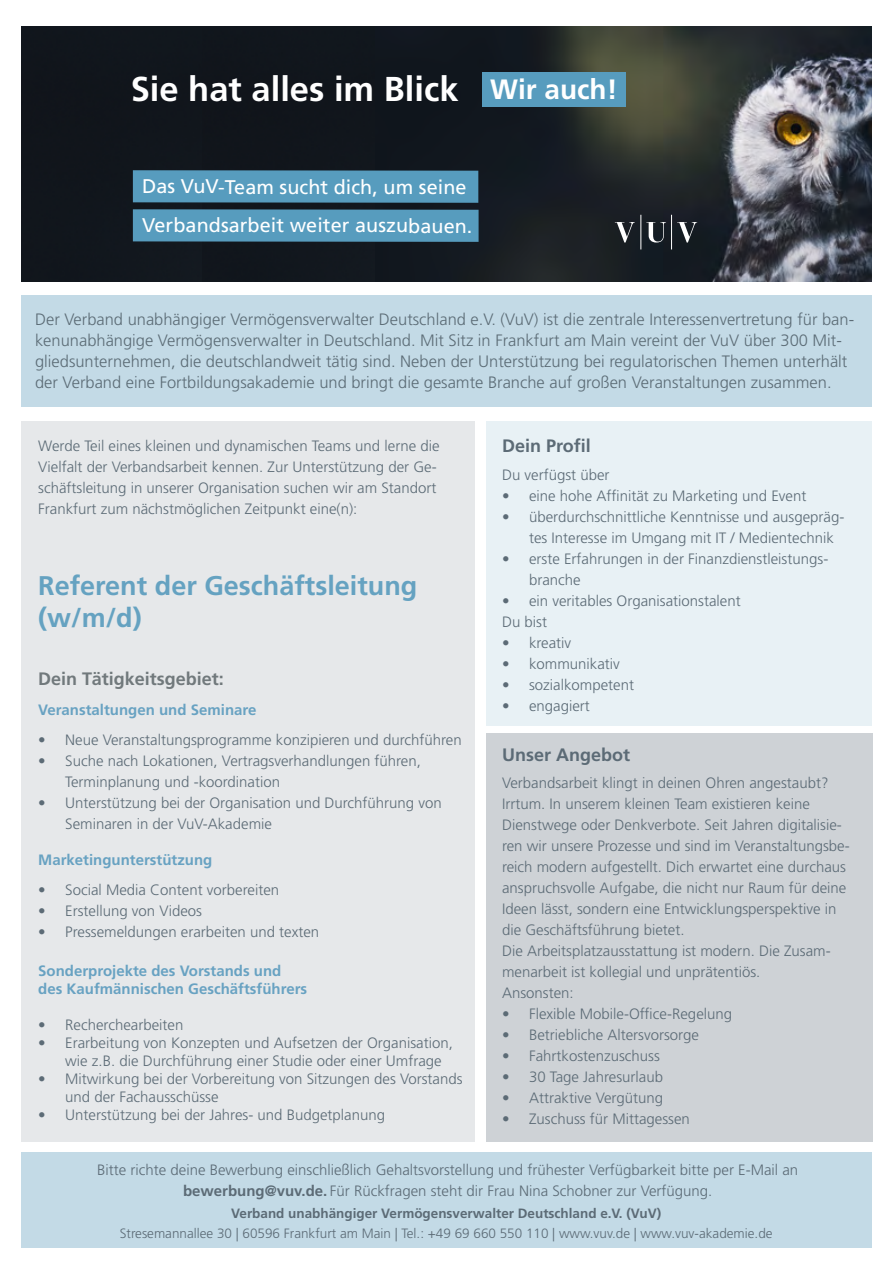
<style>
.page{position:relative;width:893px;height:1263px;background:#fff}
.page>*{position:absolute;margin:0;border:0;box-sizing:border-box;transform-origin:0 0}
.t1{font:700 34.5px "Frutiger LT Pro";color:#fff}
.t2{font:700 27px/32.4px "Frutiger LT Std";color:#65a2c1}
.t3{font:19.8px/38.7px "Frutiger LT Pro";letter-spacing:.005em;color:#fff}
.t4{font:700 18px "Frutiger LT Std";color:#5c6b76}
.t5{font:700 18px "Frutiger LT Std";color:#71797c}
.t6{font:300 16.5px/21px "Frutiger LT Std";color:#5c6c76}
.t7{font:300 15px/21px "Frutiger LT Std";color:#5c6b76}
.t8{font:700 15px/18px "Frutiger LT Std";color:#68a2c2}
.t9{font:300 13.5px "Frutiger LT Std";color:#5c6b76}
.t10{font:700 13.5px "Frutiger LT Std";color:#5c6b76}
.s1{font-size:27.9px}
.s2{font-weight:700}
</style>
<div class="page">
<div style="left:21px;top:1152px;width:851px;height:95px;background:#c3dae6"></div>
<div style="left:202px;top:27px;width:173px;height:254px;background:#11161c"></div>
<div style="left:21px;top:27px;width:181px;height:254px;background:#11161c"></div>
<img style="left:375px;top:27px;width:497px;height:254px">
<div style="left:482px;top:72px;width:144px;height:35px;background:#579cbe"></div>
<svg style="left:615px;top:222px;width:20px;height:21px"></svg>
<svg style="left:646px;top:222px;width:20px;height:21px"></svg>
<svg style="left:677px;top:222px;width:20px;height:21px"></svg>
<hr style="left:641px;top:215px;width:1px;height:34px;background:#fff">
<hr style="left:671px;top:215px;width:1px;height:34px;background:#fff">
<div style="left:133px;top:170px;width:345px;height:33px;background:#579cbe"></div>
<div style="left:133px;top:209px;width:346px;height:33px;background:#579cbe"></div>
<div style="left:21px;top:296px;width:851px;height:111px;background:#c3dae6"></div>
<div style="left:21px;top:421px;width:455px;height:721px;background:#e6e8ea"></div>
<div style="left:486px;top:421px;width:386px;height:304px;background:#e8f1f5"></div>
<div style="left:481px;top:733px;width:392px;height:409px;background:#ced2d6"></div>
<div style="left:475px;top:415px;width:11px;height:732px;background:#fff"></div>
<h1 class="t1" style="left:131px;top:68px;width:488px">Sie hat alles im Blick <span class="s1">Wir auch!</span></h1>
<h3 class="t3" style="left:142px;top:167px;width:332px">Das VuV-Team sucht dich, um seine<br>Verbandsarbeit weiter auszubauen.</h3>
<p class="t6" style="left:35px;top:309px;width:821px">Der Verband unabhängiger Vermögensverwalter Deutschland e.V. (VuV) ist die zentrale Interessenvertretung für ban&shy;kenunabhängige Vermögensverwalter in Deutschland. Mit Sitz in Frankfurt am Main vereint der VuV über 300 Mit&shy;gliedsunternehmen, die deutschlandweit tätig sind. Neben der Unterstützung bei regulatorischen Themen unterhält der Verband eine Fortbildungsakademie und bringt die gesamte Branche auf großen Veranstaltungen zusammen.</p>
<p class="t7" style="left:38px;top:435px;width:403px">Werde Teil eines kleinen und dynamischen Teams und lerne die Vielfalt der Verbandsarbeit kennen. Zur Unterstützung der Ge&shy;schäftsleitung in unserer Organisation suchen wir am Standort Frankfurt zum nächstmöglichen Zeitpunkt eine(n):</p>
<h2 class="t2" style="left:38px;top:569px;width:381px">Referent der Geschäftsleitung (w/m/d)</h2>
<p class="t5" style="left:38px;top:668px;width:187px">Dein Tätigkeitsgebiet:</p>
<p class="t8" style="left:38px;top:701px;width:220px">Veranstaltungen und Seminare</p>
<p class="t7" style="left:38px;top:730px;width:425px">• Neue Veranstaltungsprogramme konzipieren und durchführen</p>
<p class="t7" style="left:65px;top:751px;width:357px;text-indent:-27px">• Suche nach Lokationen, Vertragsverhandlungen führen,<br>Terminplanung und -koordination</p>
<p class="t7" style="left:65px;top:793px;width:378px;text-indent:-27px">• Unterstützung bei der Organisation und Durchführung von<br>Seminaren in der VuV-Akademie</p>
<p class="t8" style="left:38px;top:851px;width:176px">Marketingunterstützung</p>
<p class="t7" style="left:38px;top:880px;width:242px">• Social Media Content vorbereiten</p>
<p class="t7" style="left:38px;top:901px;width:165px">• Erstellung von Videos</p>
<p class="t7" style="left:38px;top:922px;width:282px">• Pressemeldungen erarbeiten und texten</p>
<p class="t8" style="left:38px;top:962px;width:270px">Sonderprojekte des Vorstands und des Kaufmännischen Geschäftsführers</p>
<p class="t7" style="left:38px;top:1015px;width:147px">• Recherchearbeiten</p>
<p class="t7" style="left:65px;top:1034px;width:389px;line-height:18px;text-indent:-27px">• Erarbeitung von Konzepten und Aufsetzen der Organisation, wie z.B. die Durchführung einer Studie oder einer Umfrage</p>
<p class="t7" style="left:65px;top:1070px;width:399px;line-height:18px;text-indent:-27px">• Mitwirkung bei der Vorbereitung von Sitzungen des Vorstands und der Fachausschüsse</p>
<p class="t7" style="left:38px;top:1105px;width:348px">• Unterstützung bei der Jahres- und Budgetplanung</p>
<p class="t4" style="left:502px;top:435px;width:90px">Dein Profil</p>
<p class="t7" style="left:502px;top:465px;width:109px">Du verfügst über</p>
<p class="t7" style="left:502px;top:486px;width:306px">• eine hohe Affinität zu Marketing und Event</p>
<p class="t7" style="left:529px;top:507px;width:317px;text-indent:-27px">• überdurchschnittliche Kenntnisse und ausgepräg&shy;tes Interesse im Umgang mit IT / Medientechnik</p>
<p class="t7" style="left:529px;top:549px;width:301px;text-indent:-27px">• erste Erfahrungen in der Finanzdienstleistungs&shy;branche</p>
<p class="t7" style="left:502px;top:591px;width:240px">• ein veritables Organisationstalent<br>Du bist</p>
<p class="t7" style="left:502px;top:633px;width:71px">• kreativ</p>
<p class="t7" style="left:502px;top:654px;width:119px">• kommunikativ</p>
<p class="t7" style="left:502px;top:675px;width:133px">• sozialkompetent</p>
<p class="t7" style="left:502px;top:696px;width:89px">• engagiert</p>
<p class="t4" style="left:502px;top:744px;width:129px">Unser Angebot</p>
<p class="t7" style="left:502px;top:772px;width:349px">Verbandsarbeit klingt in deinen Ohren angestaubt?<br>Irrtum. In unserem kleinen Team existieren keine Dienstwege oder Denkverbote. Seit Jahren digitalisie&shy;ren wir unsere Prozesse und sind im Veranstaltungsbe&shy;reich modern aufgestellt. Dich erwartet eine durchaus anspruchsvolle Aufgabe, die nicht nur Raum für deine Ideen lässt, sondern eine Entwicklungsperspektive in die Geschäftsführung bietet.<br>Die Arbeitsplatzausstattung ist modern. Die Zusam&shy;menarbeit ist kollegial und unprätentiös.<br>Ansonsten:</p>
<p class="t7" style="left:502px;top:1003px;width:232px">• Flexible Mobile-Office-Regelung</p>
<p class="t7" style="left:502px;top:1024px;width:198px">• Betriebliche Altersvorsorge</p>
<p class="t7" style="left:502px;top:1045px;width:159px">• Fahrtkostenzuschuss</p>
<p class="t7" style="left:502px;top:1066px;width:162px">• 30 Tage Jahresurlaub</p>
<p class="t7" style="left:502px;top:1087px;width:163px">• Attraktive Vergütung</p>
<p class="t7" style="left:502px;top:1108px;width:189px">• Zuschuss für Mittagessen</p>
<p class="t7" style="left:97px;top:1159px;width:702px;text-align:center">Bitte richte deine Bewerbung einschließlich Gehaltsvorstellung und frühester Verfügbarkeit bitte per E-Mail an <span class="s2">bewerbung@vuv.de.</span> Für Rückfragen steht dir Frau Nina Schobner zur Verfügung.</p>
<p class="t10" style="left:231px;top:1205px;width:431px">Verband unabhängiger Vermögensverwalter Deutschland e.V. (VuV)</p>
<p class="t9" style="left:120px;top:1225px;width:654px">Stresemannallee 30 | 60596 Frankfurt am Main | Tel.: +49 69 660 550 110 | www.vuv.de | www.vuv-akademie.de</p>
</div>
